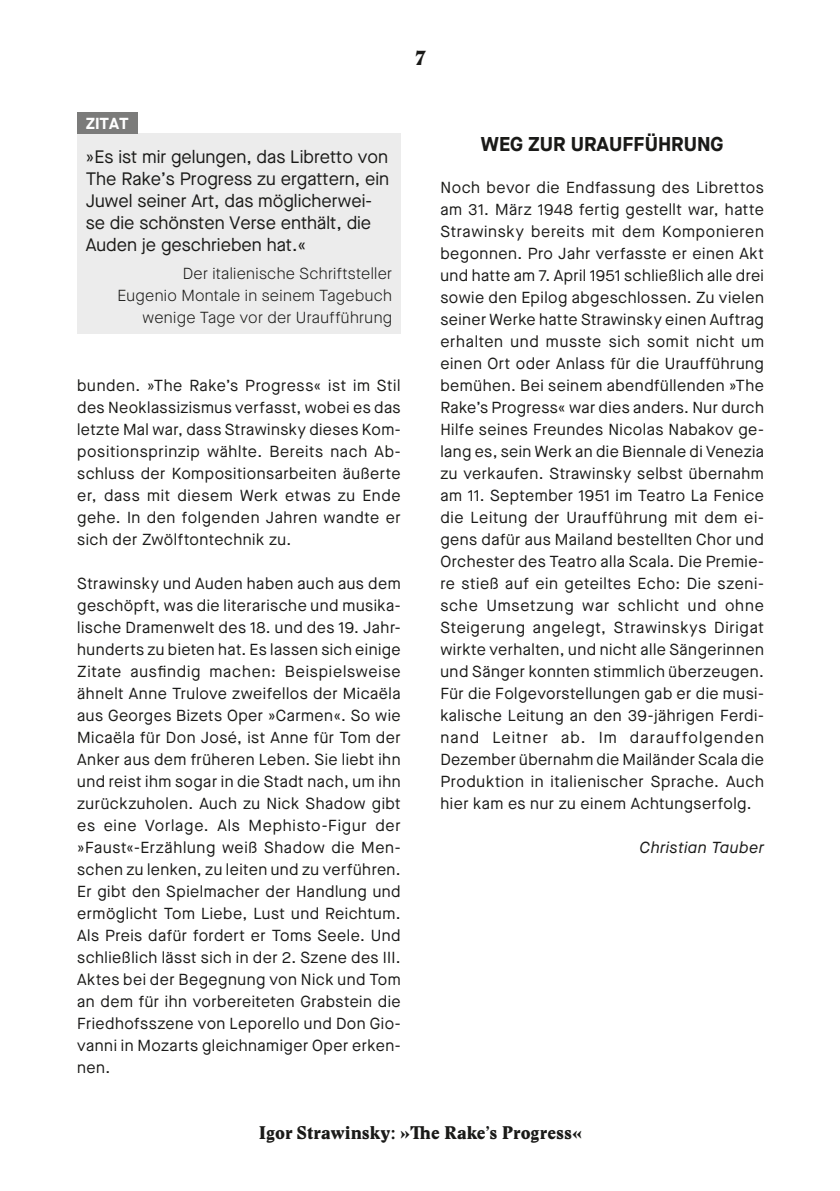
<style>
.page{position:relative;width:840px;height:1191px;background:#fff}
.page>*{position:absolute;margin:0;border:0;box-sizing:border-box;transform-origin:0 0}
.t1{font:700 20px "Maison Neue";color:#1a1a18}
.t2{font:20px "Stanley Poster";color:#1a1a18}
.t3{font:18px/22px "Maison Neue";color:#1a1a18}
.t4{font:18px "Stanley Poster";color:#1a1a18}
.t5{font:16px/22px "Maison Neue";letter-spacing:.035em;color:#1a1a18;text-align:justify}
.t6{font:300 16px/22px "Maison Neue";letter-spacing:.02em;color:#1a1a18;text-align:right}
.t7{font:italic 16px "Maison Neue";letter-spacing:.025em;color:#1a1a18}
.t8{font:700 16px "Maison Neue";color:#fff}
</style>
<div class="page">
<div style="left:77px;top:134px;width:323px;height:200px;background:#ececec"></div>
<div style="left:77px;top:112px;width:61px;height:22px;background:#7b7b7a"></div>
<p class="t2" style="left:415px;top:45px;width:12px">7</p>
<p class="t8" style="left:86px;top:112px;width:45px">ZITAT</p>
<p class="t3" style="left:86px;top:145px;width:305px">»Es ist mir gelungen, das Libretto von The Rake’s Progress zu ergattern, ein Juwel seiner Art, das möglicherwei&shy;se die schönsten Verse enthält, die Auden je geschrieben hat.«</p>
<p class="t6" style="left:117px;top:262px;width:276px">Der italienische Schriftsteller<br>Eugenio Montale in seinem Tagebuch wenige Tage vor der Uraufführung</p>
<p class="t5" style="left:77px;top:374px;width:325px">bunden. »The Rake’s Progress« ist im Stil des Neoklassizismus verfasst, wobei es das letzte Mal war, dass Strawinsky dieses Kom&shy;positionsprinzip wählte. Bereits nach Ab&shy;schluss der Kompositionsarbeiten äußerte er, dass mit diesem Werk etwas zu Ende gehe. In den folgenden Jahren wandte er sich der Zwölftontechnik zu.</p>
<p class="t5" style="left:77px;top:572px;width:325px">Strawinsky und Auden haben auch aus dem geschöpft, was die literarische und musika&shy;lische Dramenwelt des 18. und des 19. Jahr&shy;hunderts zu bieten hat. Es lassen sich einige Zitate ausfindig machen: Beispielsweise ähnelt Anne Trulove zweifellos der Micaëla aus Georges Bizets Oper »Carmen«. So wie Micaëla für Don José, ist Anne für Tom der Anker aus dem früheren Leben. Sie liebt ihn und reist ihm sogar in die Stadt nach, um ihn zurückzuholen. Auch zu Nick Shadow gibt es eine Vorlage. Als Mephisto-Figur der »Faust«-Erzählung weiß Shadow die Men&shy;schen zu lenken, zu leiten und zu verführen.<br>Er gibt den Spielmacher der Handlung und ermöglicht Tom Liebe, Lust und Reichtum.<br>Als Preis dafür fordert er Toms Seele. Und schließlich lässt sich in der 2. Szene des III.<br>Aktes bei der Begegnung von Nick und Tom an dem für ihn vorbereiteten Grabstein die Friedhofsszene von Leporello und Don Gio&shy;vanni in Mozarts gleichnamiger Oper erken&shy;nen.</p>
<p class="t1" style="left:480px;top:129px;width:244px">WEG ZUR URAUFFÜHRUNG</p>
<p class="t5" style="left:440px;top:176px;width:325px">Noch bevor die Endfassung des Librettos am 31. März 1948 fertig gestellt war, hatte Strawinsky bereits mit dem Komponieren begonnen. Pro Jahr verfasste er einen Akt und hatte am 7. April 1951 schließlich alle drei sowie den Epilog abgeschlossen. Zu vielen seiner Werke hatte Strawinsky einen Auftrag erhalten und musste sich somit nicht um einen Ort oder Anlass für die Uraufführung bemühen. Bei seinem abendfüllenden »The Rake’s Progress« war dies anders. Nur durch Hilfe seines Freundes Nicolas Nabakov ge&shy;lang es, sein Werk an die Biennale di Venezia zu verkaufen. Strawinsky selbst übernahm am 11. September 1951 im Teatro La Fenice die Leitung der Uraufführung mit dem ei&shy;gens dafür aus Mailand bestellten Chor und Orchester des Teatro alla Scala. Die Premie&shy;re stieß auf ein geteiltes Echo: Die szeni&shy;sche Umsetzung war schlicht und ohne Steigerung angelegt, Strawinskys Dirigat wirkte verhalten, und nicht alle Sängerinnen und Sänger konnten stimmlich überzeugen.<br>Für die Folgevorstellungen gab er die musi&shy;kalische Leitung an den 39-jährigen Ferdi&shy;nand Leitner ab. Im darauffolgenden Dezember übernahm die Mailänder Scala die Produktion in italienischer Sprache. Auch hier kam es nur zu einem Achtungserfolg.</p>
<p class="t7" style="left:639px;top:837px;width:126px">Christian Tauber</p>
<p class="t4" style="left:258px;top:1120px;width:325px">Igor Strawinsky: »The Rake’s Progress«</p>
</div>
